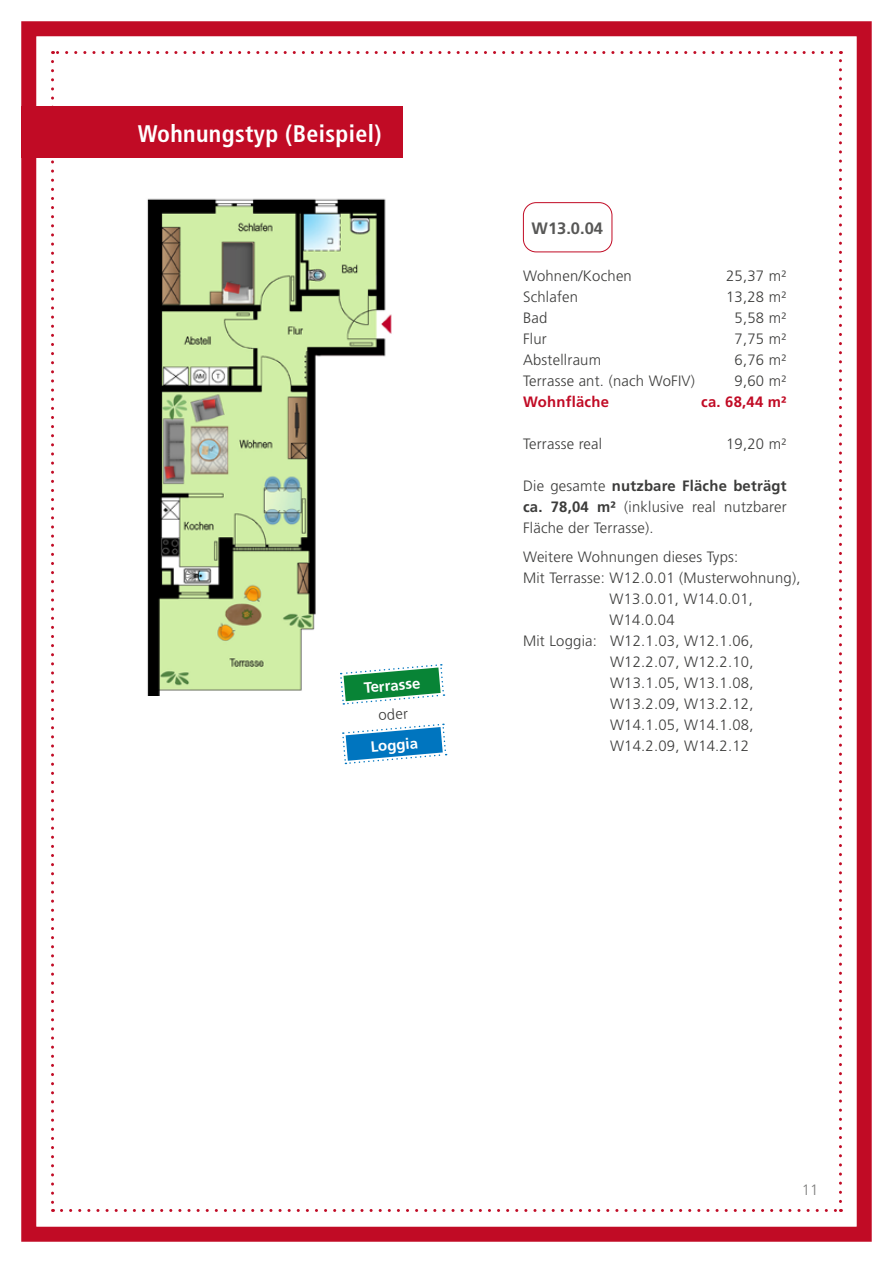
<style>
.page{position:relative;width:893px;height:1263px;background:#fff}
.page>*{position:absolute;margin:0;border:0;box-sizing:border-box;transform-origin:0 0}
.t1{font:700 condensed 24px "Frutiger";letter-spacing:.015em;color:#fff}
.t2{font:700 16.5px "Frutiger";color:#575756}
.t3{font:300 15px/21px "Frutiger";letter-spacing:.015em;color:#3c3c3b;text-align:justify}
.t4{font:700 15px "Frutiger";letter-spacing:.015em;color:#c10b25}
.t5{font:700 15px "Frutiger";color:#fff}
.t6{font:300 15px "Frutiger";color:#7e7e7d}
.s1{font-weight:700}
</style>
<div class="page">
<div style="left:21px;top:21px;width:851px;height:1221px;border:15px solid #c10b25"></div>
<svg style="left:51px;top:61px;width:3px;height:1151px"></svg>
<svg style="left:61px;top:1209px;width:780px;height:3px"></svg>
<svg style="left:839px;top:51px;width:3px;height:1150px"></svg>
<svg style="left:53px;top:51px;width:778px;height:3px"></svg>
<div style="left:21px;top:106px;width:382px;height:52px;background:#c10b25"></div>
<img style="left:147px;top:198px;width:245px;height:498px">
<div style="left:523px;top:202px;width:89px;height:50px;border:1px solid #c10b25;border-radius:13px"></div>
<svg style="left:339px;top:664px;width:106px;height:41px"></svg>
<svg style="left:342px;top:723px;width:105px;height:42px"></svg>
<h1 class="t1" style="left:138px;top:119px;width:245px">Wohnungstyp (Beispiel)</h1>
<p class="t5" style="left:363px;top:679px;width:58px;rotate:-5deg">Terrasse</p>
<p class="t3" style="left:378px;top:705px;width:31px;rotate:-4deg">oder</p>
<p class="t5" style="left:370px;top:738px;width:49px;rotate:-5deg">Loggia</p>
<p class="t2" style="left:531px;top:218px;width:73px">W13.0.04</p>
<p class="t3" style="left:523px;top:265px;width:110px">Wohnen/Kochen</p>
<p class="t3" style="left:726px;top:265px;width:62px">25,37 m²</p>
<p class="t3" style="left:523px;top:286px;width:57px">Schlafen</p>
<p class="t3" style="left:726px;top:286px;width:62px">13,28 m²</p>
<p class="t3" style="left:523px;top:307px;width:26px">Bad</p>
<p class="t3" style="left:735px;top:307px;width:54px">5,58 m²</p>
<p class="t3" style="left:523px;top:328px;width:25px">Flur</p>
<p class="t3" style="left:735px;top:328px;width:54px">7,75 m²</p>
<p class="t3" style="left:523px;top:349px;width:80px">Abstellraum</p>
<p class="t3" style="left:735px;top:349px;width:54px">6,76 m²</p>
<p class="t3" style="left:523px;top:370px;width:173px">Terrasse ant. (nach WoFIV)</p>
<p class="t3" style="left:735px;top:370px;width:54px">9,60 m²</p>
<p class="t4" style="left:523px;top:393px;width:87px">Wohnfläche</p>
<p class="t4" style="left:701px;top:393px;width:87px">ca. 68,44 m²</p>
<p class="t3" style="left:523px;top:433px;width:81px">Terrasse real</p>
<p class="t3" style="left:726px;top:433px;width:62px">19,20 m²</p>
<p class="t3" style="left:523px;top:475px;width:265px">Die gesamte <span class="s1">nutzbare Fläche beträgt ca. 78,04 m²</span> (inklusive real nutzbarer Fläche der Terrasse).</p>
<p class="t3" style="left:523px;top:546px;width:217px">Weitere Wohnungen dieses Typs:</p>
<p class="t3" style="left:523px;top:567px;width:279px">Mit Terrasse: W12.0.01 (Musterwohnung),</p>
<p class="t3" style="left:609px;top:588px;width:145px">W13.0.01, W14.0.01,</p>
<p class="t3" style="left:609px;top:609px;width:67px">W14.0.04</p>
<p class="t3" style="left:523px;top:630px;width:232px">Mit Loggia: W12.1.03, W12.1.06,</p>
<p class="t3" style="left:610px;top:651px;width:145px">W12.2.07, W12.2.10,</p>
<p class="t3" style="left:610px;top:672px;width:145px">W13.1.05, W13.1.08,</p>
<p class="t3" style="left:610px;top:693px;width:145px">W13.2.09, W13.2.12,</p>
<p class="t3" style="left:610px;top:714px;width:145px">W14.1.05, W14.1.08,</p>
<p class="t3" style="left:610px;top:735px;width:141px">W14.2.09, W14.2.12</p>
<p class="t6" style="left:802px;top:1181px;width:18px">11</p>
</div>
